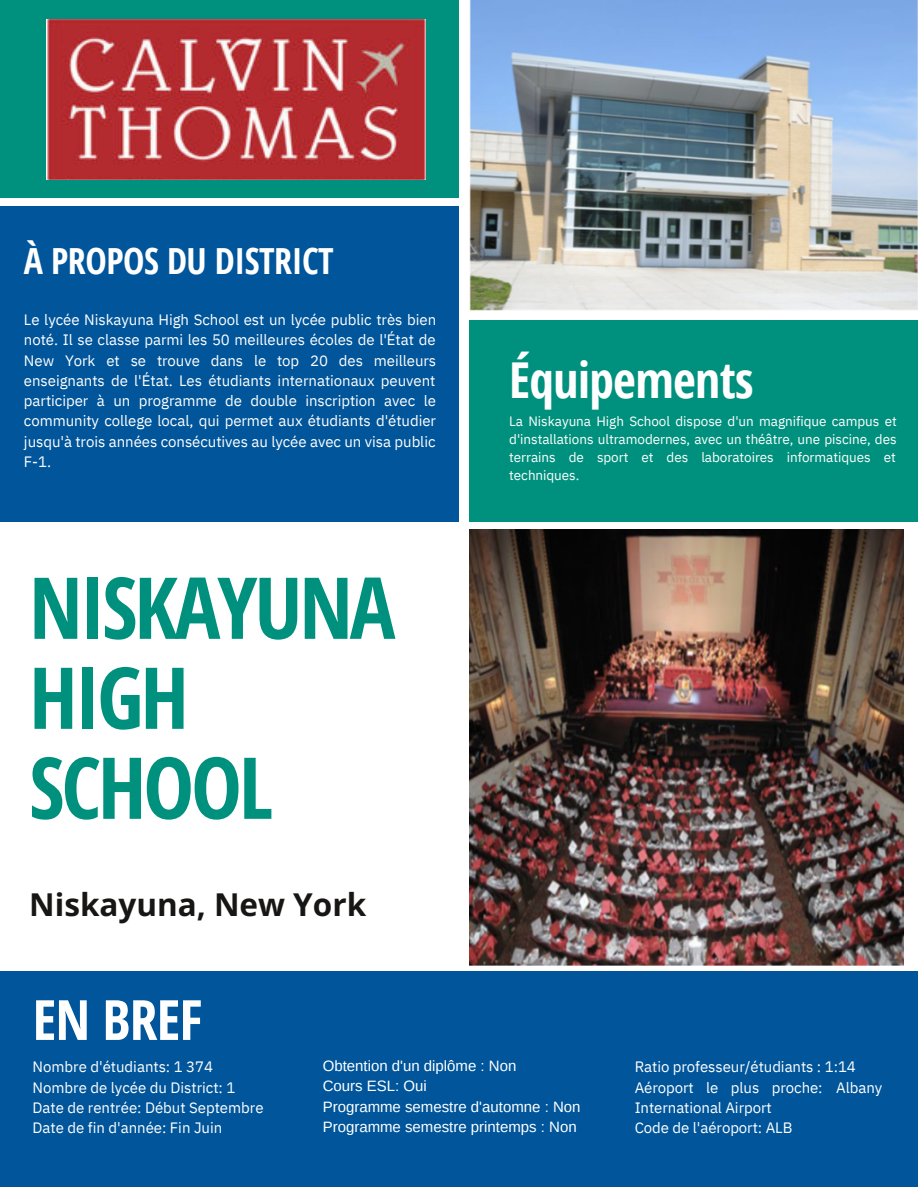
<style>
.page{position:relative;width:918px;height:1188px;background:#fff}
.page>*{position:absolute;margin:0;border:0;box-sizing:border-box;transform-origin:0 0}
.t1{font:700 85.5px/90px "Open Sans Condensed";letter-spacing:-.035em;color:#00917e}
.t2{font:700 55.5px "Open Sans Condensed";letter-spacing:-.015em;color:#fff}
.t3{font:700 49.5px "Open Sans Condensed";letter-spacing:-.01em;color:#fff}
.t4{font:700 36px "Open Sans Condensed";letter-spacing:-.015em;color:#fff}
.t5{font:700 31.5px "Open Sans";color:#171615}
.t6{font:15px/20.2px "IBM Plex Sans";letter-spacing:-.005em;color:#fff}
.t7{font:15px/20.2px "Arimo";color:#fff}
.t8{font:13.5px/18px "IBM Plex Sans";letter-spacing:-.005em;color:#fff;text-align:justify}
</style>
<div class="page">
<div style="left:0;top:971px;width:918px;height:216px;background:#00559b"></div>
<div style="left:469px;top:321px;width:449px;height:201px;background:#00917e"></div>
<div style="left:0;top:206px;width:459px;height:316px;background:#00559b"></div>
<div style="left:0;top:0;width:459px;height:197px;background:#00917e"></div>
<img style="left:469px;top:0;width:449px;height:310px">
<img style="left:47px;top:20px;width:379px;height:160px">
<img style="left:469px;top:529px;width:434px;height:437px">
<h3 class="t4" style="left:24px;top:236px;width:311px">À PROPOS DU DISTRICT</h3>
<p class="t6" style="left:24px;top:309px;width:414px;text-align:justify">Le lycée Niskayuna High School est un lycée public très bien noté. Il se classe parmi les 50 meilleures écoles de l'État de New York et se trouve dans le top 20 des meilleurs enseignants de l'État. Les étudiants internationaux peuvent participer à un programme de double inscription avec le community college local, qui permet aux étudiants d'étudier jusqu'à trois années consécutives au lycée avec un visa public F-1.</p>
<h1 class="t1" style="left:29px;top:561px;width:368px">NISKAYUNA<br>HIGH<br>SCHOOL</h1>
<h3 class="t5" style="left:29px;top:883px;width:339px">Niskayuna, New York</h3>
<h2 class="t2" style="left:33px;top:981px;width:171px">EN BREF</h2>
<h3 class="t3" style="left:509px;top:345px;width:246px">Équipements</h3>
<p class="t8" style="left:509px;top:412px;width:389px">La Niskayuna High School dispose d'un magnifique campus et d'installations ultramodernes, avec un théâtre, une piscine, des terrains de sport et des laboratoires informatiques et techniques.</p>
<p class="t6" style="left:33px;top:1057px;width:232px">Nombre d'étudiants: 1 374<br>Nombre de lycée du District: 1<br>Date de rentrée: Début Septembre<br>Date de fin d'année: Fin Juin</p>
<p class="t7" style="left:323px;top:1056px;width:259px">Obtention d'un diplôme : Non<br>Cours ESL: Oui<br>Programme semestre d'automne : Non<br>Programme semestre printemps : Non</p>
<p class="t6" style="left:635px;top:1057px;width:249px">Ratio professeur/étudiants : 1:14<br>Aéroport le plus proche: Albany<br>International Airport<br>Code de l'aéroport: ALB</p>
</div>
